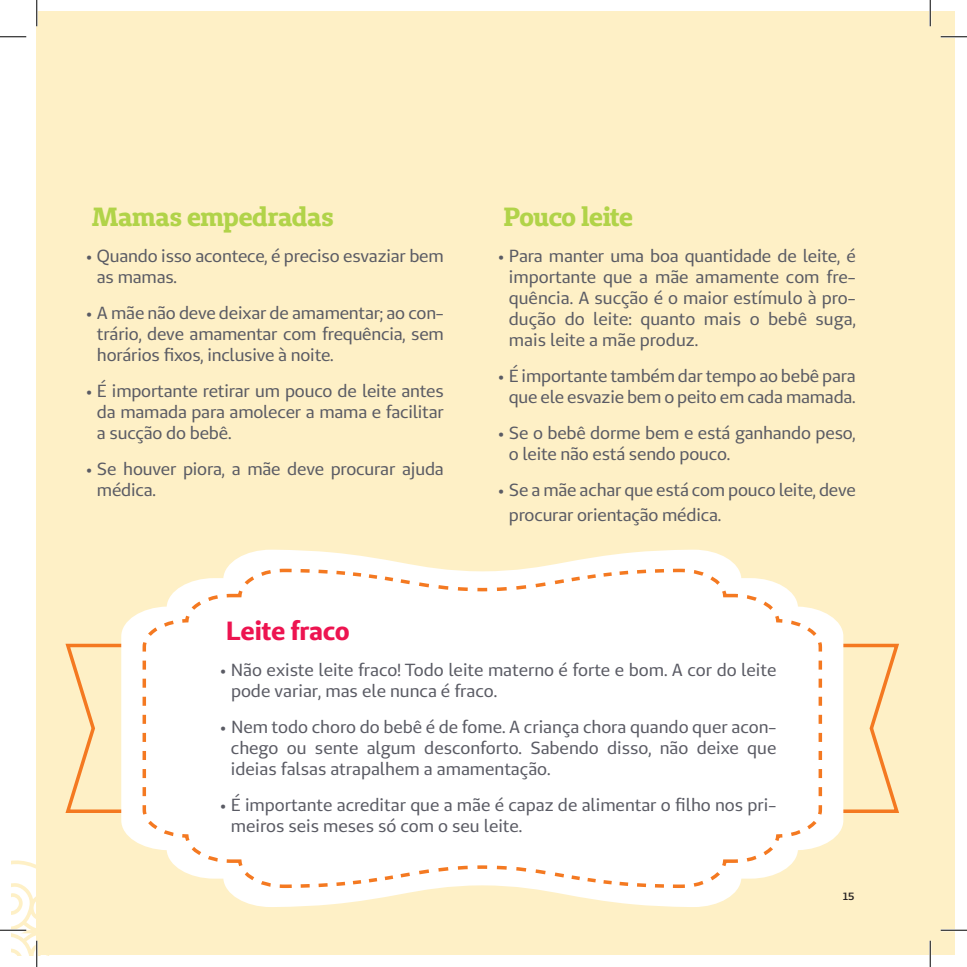
<style>
.page{position:relative;width:967px;height:967px;background:#fff}
.page>*{position:absolute;margin:0;border:0;box-sizing:border-box;transform-origin:0 0}
.t1{font:700 26.25px "Unimed Slab";letter-spacing:-.015em;color:#b1d349}
.t2{font:700 26.25px "Unimed Sans";letter-spacing:-.01em;color:#ed1450}
.t3{font:17.5px/21px "Unimed Sans";letter-spacing:-.01em;color:#5a5b64}
.t4{font:600 10.5px "Unimed Sans";color:#231f20}
</style>
<div class="page">
<div style="left:37px;top:12px;width:917px;height:942px;background:#fef0c6"></div>
<svg style="left:65px;top:642px;width:834px;height:172px"></svg>
<svg style="left:121px;top:549px;width:722px;height:358px"></svg>
<div style="left:141px;top:567px;width:682px;height:322px;background:#fff"></div>
<hr style="left:940px;top:36px;width:26px;height:2px;background:#fff">
<hr style="left:940px;top:929px;width:26px;height:2px;background:#fff">
<hr style="left:36px;top:0;width:2px;height:26px;background:#fff">
<hr style="left:929px;top:0;width:2px;height:26px;background:#fff">
<hr style="left:929px;top:940px;width:2px;height:26px;background:#fff">
<svg style="left:0;top:36px;width:26px;height:1px"></svg>
<svg style="left:940px;top:36px;width:26px;height:1px"></svg>
<svg style="left:940px;top:929px;width:26px;height:1px"></svg>
<svg style="left:36px;top:0;width:1px;height:26px"></svg>
<svg style="left:0;top:857px;width:49px;height:109px"></svg>
<svg style="left:929px;top:0;width:1px;height:26px"></svg>
<svg style="left:929px;top:940px;width:1px;height:26px"></svg>
<h1 class="t1" style="left:92px;top:200px;width:243px">Mamas empedradas</h1>
<p class="t3" style="left:97px;top:245px;width:348px;text-indent:-11px">• Quando isso acontece, é preciso esvaziar bem as mamas.</p>
<p class="t3" style="left:97px;top:302px;width:348px;text-align:justify;text-indent:-11px">• A mãe não deve deixar de amamentar; ao con&shy;trário, deve amamentar com frequência, sem horários fixos, inclusive à noite.</p>
<p class="t3" style="left:97px;top:380px;width:348px;text-align:justify;text-indent:-10px">• É importante retirar um pouco de leite antes da mamada para amolecer a mama e facilitar a sucção do bebê.</p>
<p class="t3" style="left:97px;top:458px;width:348px;text-indent:-11px">• Se houver piora, a mãe deve procurar ajuda médica.</p>
<h1 class="t1" style="left:503px;top:200px;width:131px">Pouco leite</h1>
<p class="t3" style="left:509px;top:245px;width:348px;text-align:justify;text-indent:-10px">• Para manter uma boa quantidade de leite, é importante que a mãe amamente com fre&shy;quência. A sucção é o maior estímulo à pro&shy;dução do leite: quanto mais o bebê suga, mais leite a mãe produz.</p>
<p class="t3" style="left:498px;top:365px;width:359px;text-align:right">• É importante também dar tempo ao bebê para que ele esvazie bem o peito em cada mamada.</p>
<p class="t3" style="left:509px;top:422px;width:348px;text-indent:-10px">• Se o bebê dorme bem e está ganhando peso, o leite não está sendo pouco.</p>
<p class="t3" style="left:509px;top:477px;width:348px;line-height:25.2px;text-indent:-11px">• Se a mãe achar que está com pouco leite, deve procurar orientação médica.</p>
<h1 class="t2" style="left:226px;top:613px;width:126px">Leite fraco</h1>
<p class="t3" style="left:231px;top:659px;width:547px;text-indent:-11px">• Não existe leite fraco! Todo leite materno é forte e bom. A cor do leite pode variar, mas ele nunca é fraco.</p>
<p class="t3" style="left:231px;top:716px;width:547px;text-align:justify;text-indent:-10px">• Nem todo choro do bebê é de fome. A criança chora quando quer acon&shy;chego ou sente algum desconforto. Sabendo disso, não deixe que ideias falsas atrapalhem a amamentação.</p>
<p class="t3" style="left:231px;top:793px;width:547px;text-indent:-10px">• É importante acreditar que a mãe é capaz de alimentar o fi lho nos pri&shy;meiros seis meses só com o seu leite.</p>
<p class="t4" style="left:843px;top:889px;width:13px">15</p>
</div>
